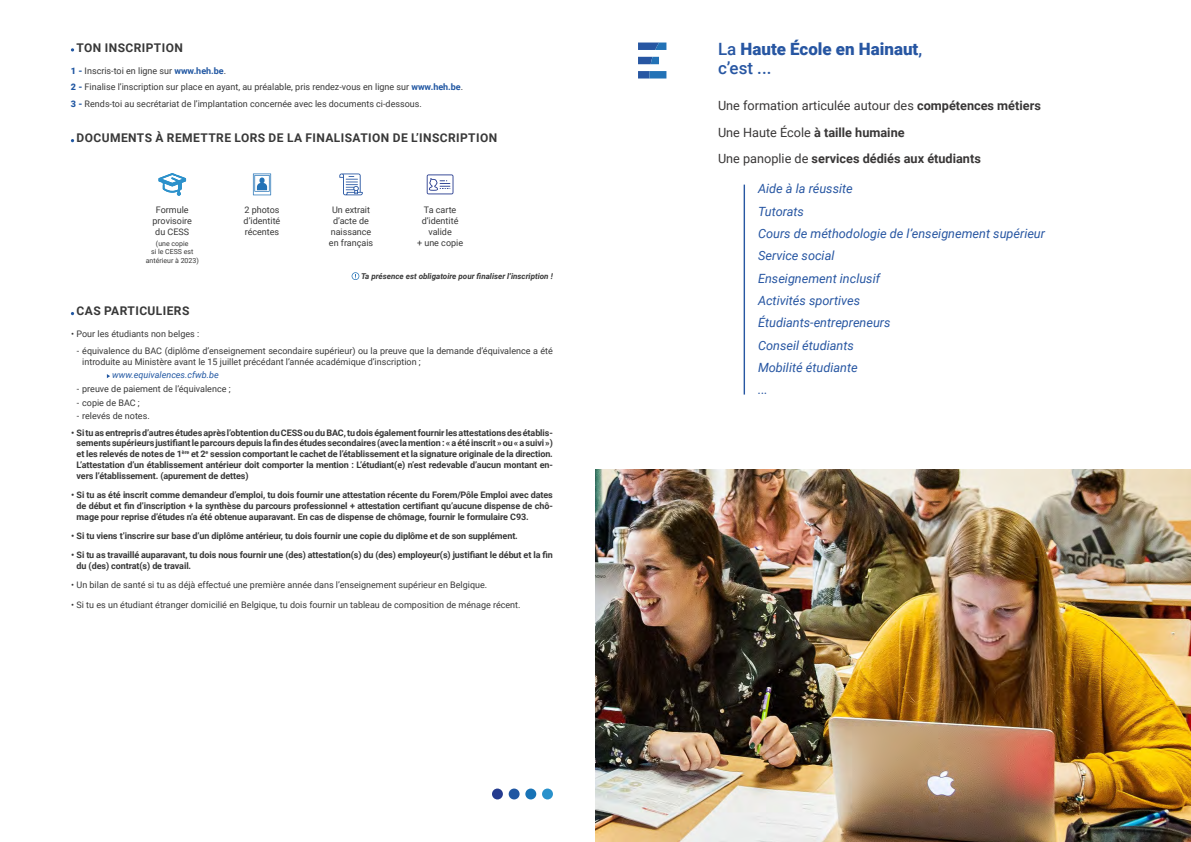
<style>
.page{position:relative;width:1191px;height:842px;background:#fff}
.page>*{position:absolute;margin:0;border:0;box-sizing:border-box;transform-origin:0 0}
.t1{font:900 16.9px/18.3px "Roboto";color:#2756a2}
.t2{font:italic 12.7px "Roboto";color:#2756a2}
.t3{font:700 12.7px "Roboto";color:#393737}
.t4{font:12.7px "Roboto";color:#393737}
.t5{font:700 12px "Roboto";letter-spacing:.035em;color:#383838}
.t6{font:700 9px/10.8px "Roboto";letter-spacing:-.01em;color:#383838;text-align:justify}
.t7{font:9px/10.8px "Roboto";color:#383838}
.t8{font:italic 9px "Roboto";color:#2157a2}
.t9{font:italic 700 8px "Roboto";color:#383838}
.t10{font:7px/8.4px "Roboto";color:#383838;text-align:center}
.s1{font-weight:900;color:#2157a2}
.s2{font-weight:700;color:#2157a2}
.s3{font-weight:500}
.s4{font-weight:700}
.s5{font-weight:400}
</style>
<div class="page">
<svg style="left:638px;top:43px;width:28px;height:7px"></svg>
<svg style="left:638px;top:71px;width:28px;height:8px"></svg>
<svg style="left:638px;top:57px;width:21px;height:7px"></svg>
<hr style="left:743px;top:185px;width:2px;height:210px;background:#2756a2">
<img style="left:595px;top:469px;width:596px;height:373px">
<svg style="left:71px;top:48px;width:3px;height:4px"></svg>
<svg style="left:159px;top:173px;width:27px;height:22px"></svg>
<svg style="left:253px;top:173px;width:18px;height:22px"></svg>
<svg style="left:339px;top:173px;width:24px;height:22px"></svg>
<svg style="left:427px;top:174px;width:26px;height:20px"></svg>
<svg style="left:351px;top:272px;width:8px;height:8px"></svg>
<div style="left:492px;top:788px;width:11px;height:11px;background:#253c8f;border-radius:50%"></div>
<div style="left:508px;top:788px;width:11px;height:11px;background:#2157a2;border-radius:50%"></div>
<div style="left:525px;top:788px;width:11px;height:11px;background:#1873b6;border-radius:50%"></div>
<div style="left:542px;top:788px;width:11px;height:11px;background:#2991cb;border-radius:50%"></div>
<p class="t5" style="left:77px;top:39px;width:108px">TON INSCRIPTION</p>
<p class="t7" style="left:71px;top:65px;width:157px"><span class="s1">1 -</span> Inscris-toi en ligne sur <span class="s2">www.heh.be</span>.</p>
<p class="t7" style="left:71px;top:81px;width:394px"><span class="s1">2 -</span> Finalise l’inscription sur place en ayant, au préalable, pris rendez-vous en ligne sur <span class="s2">www.heh.be</span>.</p>
<p class="t7" style="left:71px;top:98px;width:352px"><span class="s1">3 -</span> Rends-toi au secrétariat de l’implantation concernée avec les documents ci-dessous.</p>
<p class="t5" style="left:77px;top:130px;width:422px">DOCUMENTS À REMETTRE LORS DE LA FINALISATION DE L’INSCRIPTION</p>
<p class="t7" style="left:156px;top:204px;width:34px">Formule</p>
<p class="t7" style="left:153px;top:215px;width:41px">provisoire</p>
<p class="t7" style="left:155px;top:226px;width:35px">du CESS</p>
<p class="t10" style="left:146px;top:239px;width:55px">(une copie<br>si le CESS est antérieur à 2023)</p>
<p class="t7" style="left:244px;top:204px;width:37px">2 photos</p>
<p class="t7" style="left:244px;top:215px;width:38px">d’identité</p>
<p class="t7" style="left:245px;top:226px;width:36px">récentes</p>
<p class="t7" style="left:332px;top:204px;width:40px">Un extrait</p>
<p class="t7" style="left:333px;top:215px;width:38px">d’acte de</p>
<p class="t7" style="left:331px;top:226px;width:42px">naissance</p>
<p class="t7" style="left:329px;top:237px;width:46px">en français</p>
<p class="t7" style="left:424px;top:204px;width:34px">Ta carte</p>
<p class="t7" style="left:422px;top:215px;width:38px">d’identité</p>
<p class="t7" style="left:428px;top:226px;width:25px">valide</p>
<p class="t7" style="left:417px;top:237px;width:48px">+ une copie</p>
<p class="t9" style="left:361px;top:270px;width:193px">Ta présence est obligatoire pour finaliser l’inscription !</p>
<p class="t5" style="left:77px;top:302px;width:114px">CAS PARTICULIERS</p>
<p class="t7" style="left:71px;top:328px;width:129px">• Pour les étudiants non belges :</p>
<p class="t7" style="left:82px;top:345px;width:472px;text-indent:-5px">- équivalence du BAC (diplôme d’enseignement secondaire supérieur) ou la preuve que la demande d’équivalence a été introduite au Ministère avant le 15 juillet précédant l’année académique d’inscription ;</p>
<p class="t8" style="left:112px;top:369px;width:108px">www.equivalences.cfwb.be</p>
<p class="t7" style="left:77px;top:383px;width:155px">- preuve de paiement de l’équivalence ;</p>
<p class="t7" style="left:77px;top:397px;width:64px">- copie de BAC ;</p>
<p class="t7" style="left:77px;top:410px;width:74px">- relevés de notes.</p>
<p class="t6" style="left:77px;top:427px;width:478px;text-indent:-5px">• Si tu as entrepris d’autres études après l’obtention du CESS ou du BAC, tu dois également fournir les attestations des établis&shy;sements supérieurs justifiant le parcours depuis la fin des études secondaires (avec la mention : « a été inscrit » ou « a suivi ») et les relevés de notes de 1<sup>ère</sup> et 2<sup>e</sup> session comportant le cachet de l’établissement et la signature originale de la direction.<br>L’attestation d’un établissement antérieur doit comporter la mention : L’étudiant(e) n’est redevable d’aucun montant en&shy;vers l’établissement. (apurement de dettes)</p>
<p class="t6" style="left:77px;top:489px;width:478px;text-indent:-5px">• Si tu as été inscrit comme demandeur d’emploi, tu dois fournir une attestation récente du Forem/Pôle Emploi avec dates de début et fin d’inscription + la synthèse du parcours professionnel + attestation certifiant qu’aucune dispense de chô&shy;mage pour reprise d’études n’a été obtenue auparavant. En cas de dispense de chômage, fournir le formulaire C93.</p>
<p class="t6" style="left:71px;top:530px;width:448px">• Si tu viens t’inscrire sur base d’un diplôme antérieur, tu dois fournir une copie du diplôme et de son supplément.</p>
<p class="t6" style="left:77px;top:549px;width:478px;text-indent:-5px">• Si tu as travaillé auparavant, tu dois nous fournir une (des) attestation(s) du (des) employeur(s) justifiant le début et la fin du (des) contrat(s) de travail.</p>
<p class="t7" style="left:71px;top:579px;width:417px">• Un bilan de santé si tu as déjà effectué une première année dans l’enseignement supérieur en Belgique.</p>
<p class="t7" style="left:71px;top:599px;width:451px">• Si tu es un étudiant étranger domicilié en Belgique, tu dois fournir un tableau de composition de ménage récent.</p>
<p class="t1" style="left:718px;top:39px;width:206px"><span class="s3">La</span> Haute École en Hainaut<span class="s3">, c’est ...</span></p>
<p class="t4" style="left:718px;top:97px;width:324px">Une formation articulée autour des <span class="s4">compétences métiers</span></p>
<p class="t3" style="left:718px;top:123px;width:188px"><span class="s5">Une Haute École</span> à taille humaine</p>
<p class="t3" style="left:718px;top:149px;width:264px"><span class="s5">Une panoplie de</span> services dédiés aux étudiants</p>
<p class="t2" style="left:758px;top:180px;width:96px">Aide à la réussite</p>
<p class="t2" style="left:758px;top:202px;width:47px">Tutorats</p>
<p class="t2" style="left:758px;top:224px;width:288px">Cours de méthodologie de l’enseignement supérieur</p>
<p class="t2" style="left:758px;top:247px;width:78px">Service social</p>
<p class="t2" style="left:758px;top:269px;width:123px">Enseignement inclusif</p>
<p class="t2" style="left:758px;top:292px;width:104px">Activités sportives</p>
<p class="t2" style="left:758px;top:314px;width:134px">Étudiants-entrepreneurs</p>
<p class="t2" style="left:758px;top:336px;width:97px">Conseil étudiants</p>
<p class="t2" style="left:758px;top:359px;width:101px">Mobilité étudiante</p>
<p class="t2" style="left:758px;top:381px;width:11px">...</p>
</div>
